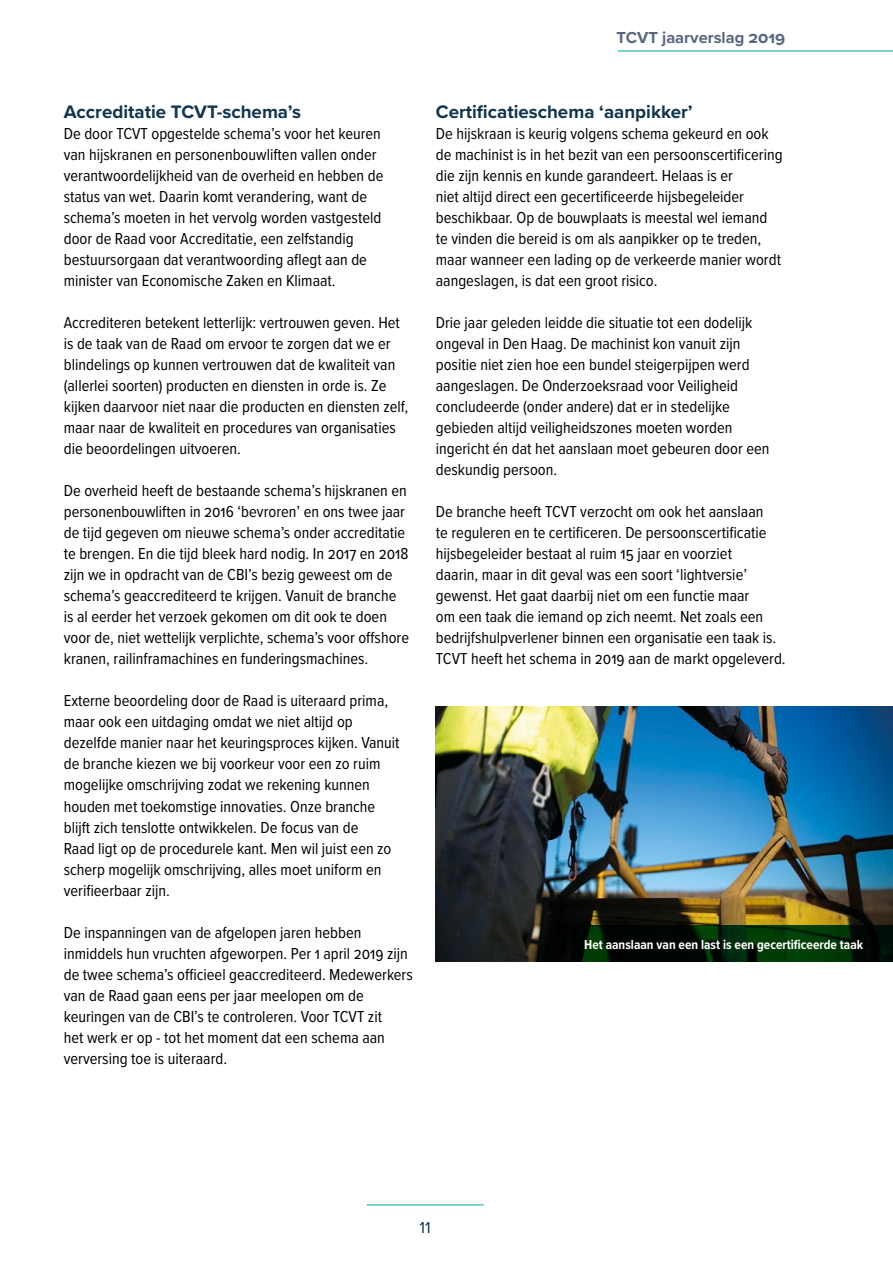
<style>
.page{position:relative;width:893px;height:1263px;background:#fff}
.page>*{position:absolute;margin:0;border:0;box-sizing:border-box;transform-origin:0 0}
.t1{font:700 18.75px "Proxima Nova";color:#11344f}
.t2{font:16.5px/21px "Proxima Nova Cond";color:#000}
.t3{font:700 16.5px "Proxima Nova";color:#5a667f}
.t4{font:16.5px "Proxima Nova";color:#11344f}
.t5{font:700 13.5px "Proxima Nova Cond";color:#fff}
</style>
<div class="page">
<hr style="left:618px;top:51px;width:275px;height:1px;background:#00a495">
<hr style="left:367px;top:1204px;width:117px;height:1px;background:#00a495">
<img style="left:436px;top:706px;width:457px;height:255px">
<svg style="left:571px;top:925px;width:322px;height:36px;background:#001e05"></svg>
<p class="t1" style="left:64px;top:98px;width:239px">Accreditatie TCVT-schema’s</p>
<p class="t2" style="left:64px;top:123px;width:321px">De door TCVT opgestelde schema’s voor het keuren van hijskranen en personenbouwliften vallen onder verantwoordelijkheid van de overheid en hebben de status van wet. Daarin komt verandering, want de schema’s moeten in het vervolg worden vastgesteld door de Raad voor Accreditatie, een zelfstandig bestuursorgaan dat verantwoording aflegt aan de minister van Economische Zaken en Klimaat.</p>
<p class="t2" style="left:64px;top:312px;width:346px">Accrediteren betekent letterlijk: vertrouwen geven. Het is de taak van de Raad om ervoor te zorgen dat we er blindelings op kunnen vertrouwen dat de kwaliteit van (allerlei soorten) producten en diensten in orde is. Ze kijken daarvoor niet naar die producten en diensten zelf, maar naar de kwaliteit en procedures van organisaties die beoordelingen uitvoeren.</p>
<p class="t2" style="left:64px;top:480px;width:347px">De overheid heeft de bestaande schema’s hijskranen en personenbouwliften in 2016 ‘bevroren’ en ons twee jaar de tijd gegeven om nieuwe schema’s onder accreditatie te brengen. En die tijd bleek hard nodig. In 2017 en 2018 zijn we in opdracht van de CBI’s bezig geweest om de schema’s geaccrediteerd te krijgen. Vanuit de branche is al eerder het verzoek gekomen om dit ook te doen voor de, niet wettelijk verplichte, schema’s voor offshore kranen, railinframachines en funderingsmachines.</p>
<p class="t2" style="left:64px;top:690px;width:337px">Externe beoordeling door de Raad is uiteraard prima, maar ook een uitdaging omdat we niet altijd op dezelfde manier naar het keuringsproces kijken. Vanuit de branche kiezen we bij voorkeur voor een zo ruim mogelijke omschrijving zodat we rekening kunnen houden met toekomstige innovaties. Onze branche blijft zich tenslotte ontwikkelen. De focus van de<br>Raad ligt op de procedurele kant. Men wil juist een zo scherp mogelijk omschrijving, alles moet uniform en verifieerbaar zijn.</p>
<p class="t2" style="left:64px;top:921px;width:351px">De inspanningen van de afgelopen jaren hebben inmiddels hun vruchten afgeworpen. Per 1 april 2019 zijn de twee schema’s officieel geaccrediteerd. Medewerkers van de Raad gaan eens per jaar meelopen om de keuringen van de CBI’s te controleren. Voor TCVT zit<br>het werk er op - tot het moment dat een schema aan verversing toe is uiteraard.</p>
<p class="t3" style="left:617px;top:25px;width:170px">TCVT jaarverslag 2019</p>
<p class="t1" style="left:436px;top:98px;width:258px">Certificatieschema ‘aanpikker’</p>
<p class="t2" style="left:436px;top:123px;width:348px">De hijskraan is keurig volgens schema gekeurd en ook de machinist is in het bezit van een persoonscertificering die zijn kennis en kunde garandeert. Helaas is er<br>niet altijd direct een gecertificeerde hijsbegeleider beschikbaar. Op de bouwplaats is meestal wel iemand te vinden die bereid is om als aanpikker op te treden, maar wanneer een lading op de verkeerde manier wordt aangeslagen, is dat een groot risico.</p>
<p class="t2" style="left:436px;top:312px;width:335px">Drie jaar geleden leidde die situatie tot een dodelijk ongeval in Den Haag. De machinist kon vanuit zijn positie niet zien hoe een bundel steigerpijpen werd aangeslagen. De Onderzoeksraad voor Veiligheid concludeerde (onder andere) dat er in stedelijke gebieden altijd veiligheidszones moeten worden ingericht én dat het aanslaan moet gebeuren door een deskundig persoon.</p>
<p class="t2" style="left:436px;top:501px;width:351px">De branche heeft TCVT verzocht om ook het aanslaan<br>te reguleren en te certificeren. De persoonscertificatie hijsbegeleider bestaat al ruim 15 jaar en voorziet<br>daarin, maar in dit geval was een soort ‘lightversie’ gewenst. Het gaat daarbij niet om een functie maar<br>om een taak die iemand op zich neemt. Net zoals een bedrijfshulpverlener binnen een organisatie een taak is.<br>TCVT heeft het schema in 2019 aan de markt opgeleverd.</p>
<p class="t5" style="left:584px;top:934px;width:281px">Het aanslaan van een last is een gecertificeerde taak</p>
<p class="t4" style="left:420px;top:1215px;width:13px">11</p>
</div>
